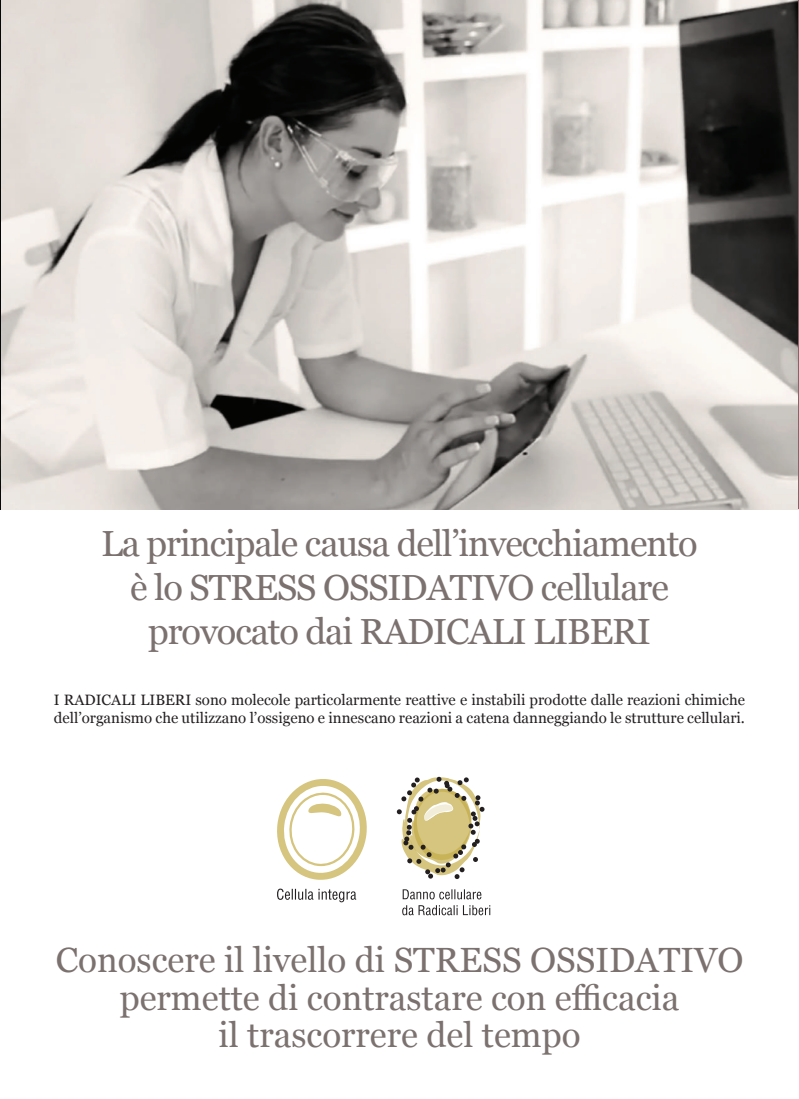
<style>
.page{position:relative;width:799px;height:1099px;background:#fff}
.page>*{position:absolute;margin:0;border:0;box-sizing:border-box;transform-origin:0 0}
.t1{font:36.25px/43.8px "Georgia";letter-spacing:-.03em;color:#7b716f;text-align:center}
.t2{font:35px/37.5px "Georgia";color:#7b716f;text-align:center}
.t3{font:15px/18px "Georgia";color:#231f20}
</style>
<div class="page">
<img style="left:0;top:0;width:798px;height:509px">
<svg style="left:277px;top:779px;width:90px;height:100px"></svg>
<svg style="left:397px;top:776px;width:87px;height:103px"></svg>
<svg style="left:277px;top:888px;width:79px;height:14px"></svg>
<svg style="left:402px;top:905px;width:88px;height:10px"></svg>
<svg style="left:403px;top:889px;width:78px;height:10px"></svg>
<hr style="left:798px;top:0;width:1px;height:509px;background:#7b6a69">
<h1 class="t1" style="left:101px;top:520px;width:598px">La principale causa dell’invecchiamento è lo STRESS OSSIDATIVO cellulare provocato dai RADICALI LIBERI</h1>
<p class="t3" style="left:54px;top:690px;width:692px">I RADICALI LIBERI sono molecole particolarmente reattive e instabili prodotte dalle reazioni chimiche dell’organismo che utilizzano l’ossigeno e innescano reazioni a catena danneggiando le strutture cellulari.</p>
<h2 class="t2" style="left:56px;top:940px;width:689px">Conoscere il livello di STRESS OSSIDATIVO permette di contrastare con efficacia<br>il trascorrere del tempo</h2>
</div>
